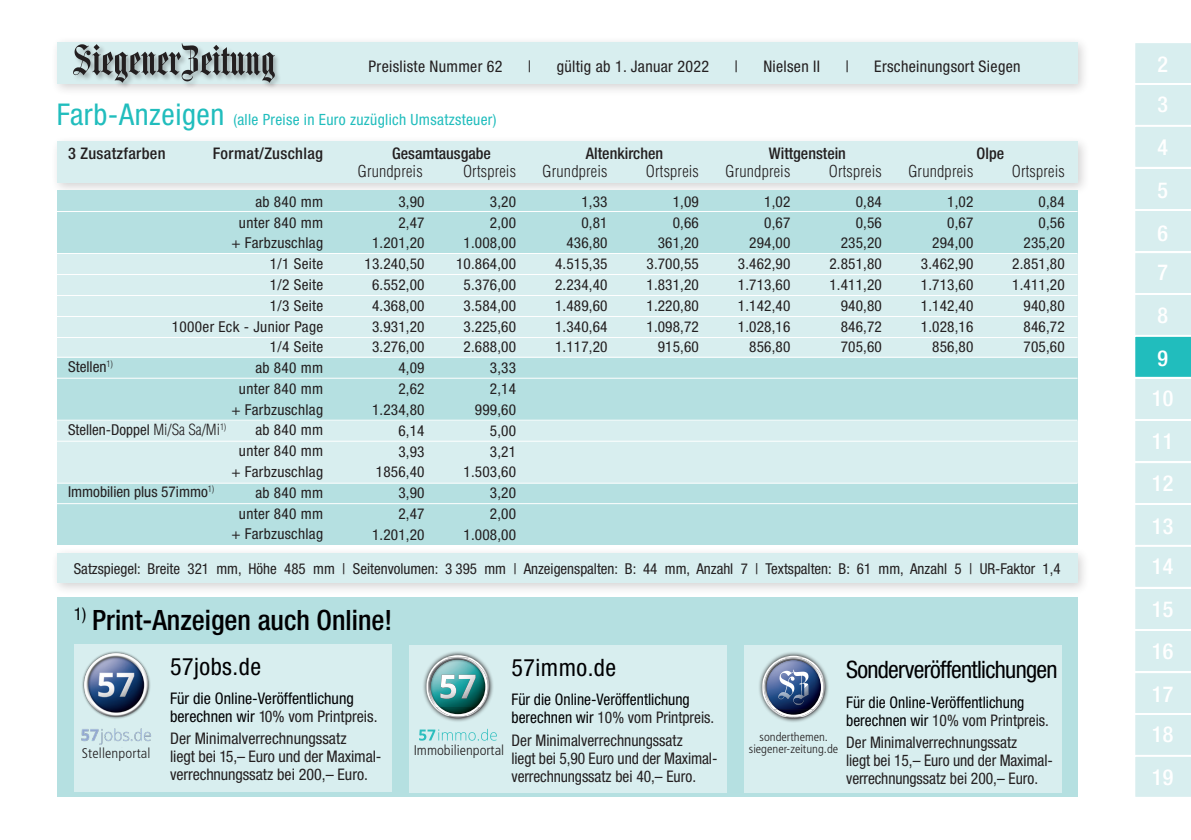
<style>
.page{position:relative;width:1191px;height:840px;background:#fff}
.page>*{position:absolute;margin:0;border:0;box-sizing:border-box;transform-origin:0 0}
.t1{font:500 condensed 28px "Helvetica Neue LTCE";color:#000002}
.t2{font:condensed 24px "Helvetica Neue LT";letter-spacing:-.03em;color:#000002}
.t3{font:condensed 24px "Helvetica Neue LT";letter-spacing:.02em;color:#000002}
.t4{font:500 condensed 22px/42.6px "Helvetica Neue LTCE";letter-spacing:.02em;color:#fff;text-align:justify}
.t5{font:condensed 16px/18px "Helvetica Neue LT";color:#231f20}
.t6{font:condensed 16px/18px "Helvetica Neue LT";color:#000002}
.t7{font:300 condensed 16px "Helvetica LT";letter-spacing:.01em;color:#231f20}
.t8{font:condensed 16px "Helvetica Neue LT";letter-spacing:.02em;color:#231f20}
.t9{font:500 condensed 16px "Helvetica Neue LTCE";color:#231f20}
.t10{font:500 condensed 16px "Helvetica Neue LTCE";letter-spacing:.02em;color:#231f20}
.t11{font:condensed 15.6px "Helvetica Neue LT";letter-spacing:.02em;color:#21bdbd}
.t12{font:condensed 15px/20.8px "Helvetica Neue LT";letter-spacing:.01em;color:#231f20;text-align:right}
.t13{font:300 condensed 14px "Frutiger LT";color:#231f20;scale:1.05 1}
.t14{font:12.8px "Open Sans";color:#231f20}
.t15{font:300 condensed 12px/12px "Frutiger LT";color:#231f20;text-align:center;scale:1.05 1}
.s1{font-size:30px}
.s2{font-family:"Helvetica LT";font-weight:300}
.s3{color:#231f20}
</style>
<div class="page">
<div style="left:57px;top:597px;width:1020px;height:199px;background:#b5e0e1"></div>
<div style="left:74px;top:643px;width:317px;height:148px;background:#d8eeef"></div>
<div style="left:409px;top:645px;width:318px;height:147px;background:#d8eeef"></div>
<div style="left:744px;top:645px;width:317px;height:147px;background:#d8eeef"></div>
<div style="left:50px;top:36px;width:1040px;height:60px;background:#231f20;opacity:.2"></div>
<div style="left:57px;top:43px;width:1020px;height:41px;background:#d8eeef"></div>
<div style="left:73px;top:43px;width:208px;height:47px;background:#231f20;opacity:.35"></div>
<img style="left:74px;top:44px;width:200px;height:39px">
<div style="left:50px;top:546px;width:1040px;height:49px;background:#231f20;opacity:.2"></div>
<div style="left:57px;top:553px;width:1020px;height:30px;background:#d8eeef"></div>
<svg style="left:1135px;top:43px;width:56px;height:754px;background:#d0eced"></svg>
<svg style="left:423px;top:651px;width:70px;height:71px"></svg>
<img style="left:446px;top:654px;width:23px;height:3px">
<svg style="left:488px;top:675px;width:1px;height:22px"></svg>
<img style="left:446px;top:715px;width:23px;height:3px">
<img style="left:427px;top:657px;width:61px;height:58px">
<img style="left:436px;top:706px;width:44px;height:9px">
<img style="left:428px;top:657px;width:60px;height:49px">
<svg style="left:759px;top:652px;width:70px;height:70px"></svg>
<img style="left:762px;top:655px;width:43px;height:2px">
<svg style="left:782px;top:716px;width:23px;height:2px"></svg>
<img style="left:823px;top:676px;width:2px;height:21px">
<img style="left:762px;top:657px;width:61px;height:59px">
<img style="left:773px;top:709px;width:40px;height:7px">
<img style="left:764px;top:657px;width:59px;height:52px">
<svg style="left:778px;top:669px;width:30px;height:35px"></svg>
<img style="left:81px;top:651px;width:70px;height:94px">
<svg style="left:419px;top:728px;width:78px;height:12px"></svg>
<div style="left:50px;top:135px;width:1040px;height:60px;background:#231f20;opacity:.2"></div>
<div style="left:57px;top:142px;width:1020px;height:41px;background:#d8eeef"></div>
<div style="left:57px;top:420px;width:1020px;height:63px;background:#d8eeef"></div>
<div style="left:57px;top:483px;width:1020px;height:62px;background:#b5e0e1"></div>
<div style="left:57px;top:190px;width:1020px;height:63px;background:#b5e0e1"></div>
<div style="left:57px;top:357px;width:1020px;height:63px;background:#b5e0e1"></div>
<div style="left:57px;top:253px;width:1020px;height:104px;background:#d8eeef"></div>
<hr style="left:57px;top:211px;width:1020px;height:1px;background:#fff">
<hr style="left:57px;top:253px;width:1020px;height:1px;background:#fff">
<hr style="left:57px;top:274px;width:1020px;height:1px;background:#fff">
<hr style="left:57px;top:295px;width:1020px;height:1px;background:#fff">
<hr style="left:57px;top:316px;width:1020px;height:1px;background:#fff">
<hr style="left:57px;top:337px;width:1020px;height:1px;background:#fff">
<hr style="left:57px;top:356px;width:1020px;height:1px;background:#fff">
<hr style="left:57px;top:377px;width:1020px;height:1px;background:#fff">
<hr style="left:57px;top:419px;width:1020px;height:1px;background:#fff">
<hr style="left:57px;top:440px;width:1020px;height:1px;background:#fff">
<hr style="left:57px;top:482px;width:1020px;height:1px;background:#fff">
<hr style="left:57px;top:503px;width:1020px;height:1px;background:#fff">
<p class="t8" style="left:369px;top:57px;width:135px">Preisliste Nummer 62</p>
<p class="t5" style="left:528px;top:57px;width:5px">|</p>
<p class="t8" style="left:557px;top:57px;width:154px">gültig ab 1. Januar 2022</p>
<p class="t5" style="left:734px;top:57px;width:5px">|</p>
<p class="t8" style="left:763px;top:57px;width:58px">Nielsen II</p>
<p class="t5" style="left:845px;top:57px;width:5px">|</p>
<p class="t8" style="left:874px;top:57px;width:148px">Erscheinungsort Siegen</p>
<p class="t11" style="left:57px;top:110px;width:441px"><span class="s1">Farb-Anzeigen</span> (alle Preise in Euro zuzüglich Umsatzsteuer)</p>
<p class="t10" style="left:68px;top:143px;width:99px">3 Zusatzfarben</p>
<p class="t10" style="left:213px;top:143px;width:112px">Format/Zuschlag</p>
<p class="t9" style="left:392px;top:143px;width:100px">Gesamtausgabe</p>
<p class="t9" style="left:586px;top:143px;width:79px">Altenkirchen</p>
<p class="t9" style="left:769px;top:143px;width:79px">Wittgenstein</p>
<p class="t9" style="left:976px;top:143px;width:29px">Olpe</p>
<p class="t7" style="left:358px;top:161px;width:66px">Grundpreis</p>
<p class="t12" style="left:365px;top:191px;width:61px">3,90<br>2,47<br>1.201,20<br>13.240,50<br>6.552,00<br>4.368,00<br>3.931,20<br>3.276,00<br>4,09<br>2,62<br>1.234,80<br>6,14<br>3,93<br>1856,40<br>3,90<br>2,47<br>1.201,20</p>
<p class="t7" style="left:463px;top:161px;width:54px">Ortspreis</p>
<p class="t12" style="left:456px;top:191px;width:61px">3,20<br>2,00<br>1.008,00<br>10.864,00<br>5.376,00<br>3.584,00<br>3.225,60<br>2.688,00<br>3,33<br>2,14<br>999,60<br>5,00<br>3,21<br>1.503,60<br>3,20<br>2,00<br>1.008,00</p>
<p class="t7" style="left:542px;top:161px;width:66px">Grundpreis</p>
<p class="t12" style="left:555px;top:191px;width:54px">1,33<br>0,81<br>436,80<br>4.515,35<br>2.234,40<br>1.489,60<br>1.340,64<br>1.117,20</p>
<p class="t7" style="left:646px;top:161px;width:54px">Ortspreis</p>
<p class="t12" style="left:646px;top:191px;width:54px">1,09<br>0,66<br>361,20<br>3.700,55<br>1.831,20<br>1.220,80<br>1.098,72<br>915,60</p>
<p class="t7" style="left:725px;top:161px;width:66px">Grundpreis</p>
<p class="t12" style="left:738px;top:191px;width:54px">1,02<br>0,67<br>294,00<br>3.462,90<br>1.713,60<br>1.142,40<br>1.028,16<br>856,80</p>
<p class="t7" style="left:829px;top:161px;width:54px">Ortspreis</p>
<p class="t12" style="left:829px;top:191px;width:54px">0,84<br>0,56<br>235,20<br>2.851,80<br>1.411,20<br>940,80<br>846,72<br>705,60</p>
<p class="t7" style="left:908px;top:161px;width:66px">Grundpreis</p>
<p class="t12" style="left:921px;top:191px;width:54px">1,02<br>0,67<br>294,00<br>3.462,90<br>1.713,60<br>1.142,40<br>1.028,16<br>856,80</p>
<p class="t12" style="left:172px;top:191px;width:153px">ab 840 mm<br>unter 840 mm<br>+ Farbzuschlag<br>1/1 Seite<br>1/2 Seite<br>1/3 Seite<br>1000er Eck - Junior Page<br>1/4 Seite<br>ab 840 mm<br>unter 840 mm<br>+ Farbzuschlag<br>ab 840 mm<br>unter 840 mm<br>+ Farbzuschlag<br>ab 840 mm<br>unter 840 mm<br>+ Farbzuschlag</p>
<p class="t12" style="left:68px;top:356px;width:46px">Stellen<sup>1)</sup></p>
<p class="t12" style="left:68px;top:418px;width:160px">Stellen-Doppel <span class="s2">Mi/Sa Sa/Mi</span><sup>1)</sup></p>
<p class="t12" style="left:68px;top:481px;width:148px">Immobilien plus 57immo<sup>1)</sup></p>
<p class="t7" style="left:1011px;top:161px;width:54px">Ortspreis</p>
<p class="t12" style="left:1012px;top:191px;width:54px">0,84<br>0,56<br>235,20<br>2.851,80<br>1.411,20<br>940,80<br>846,72<br>705,60</p>
<p class="t12" style="left:74px;top:557px;width:988px">Satzspiegel: Breite 321 mm, Höhe 485 mm | Seitenvolumen: 3 395 mm | Anzeigenspalten: B: 44 mm, Anzahl 7 | Textspalten: B: 61 mm, Anzahl 5 | UR-Faktor 1,4</p>
<h1 class="t1" style="left:74px;top:603px;width:320px"><sup>1)</sup> Print-Anzeigen auch Online!</h1>
<h2 class="t3" style="left:170px;top:651px;width:92px">57jobs.de</h2>
<p class="t6" style="left:170px;top:688px;width:209px">Für die Online-Veröffentlichung berechnen wir <span class="s3">10% vom Printpreis.</span></p>
<p class="t5" style="left:170px;top:729px;width:213px">Der Minimalverrechnungssatz<br>liegt bei 15,– Euro und der Maximal&shy;verrechnungssatz bei 200,– Euro.</p>
<h2 class="t3" style="left:511px;top:653px;width:106px">57immo.de</h2>
<p class="t6" style="left:511px;top:690px;width:204px">Für die Online-Veröffentlichung berechnen wir <span class="s3">10% vom Printpreis.</span></p>
<p class="t5" style="left:511px;top:730px;width:207px">Der Minimalverrechnungssatz<br>liegt bei 5,90 Euro und der Maximal&shy;verrechnungssatz bei 40,– Euro.</p>
<p class="t13" style="left:414px;top:742px;width:93px">Immobilienportal<sub>t</sub></p>
<p class="t13" style="left:82px;top:744px;width:67px">Stellenportal</p>
<p class="t14" style="left:406px;top:743px;width:100px">Immobilienmark</p>
<p class="t15" style="left:749px;top:730px;width:87px">sonderthemen. siegener-zeitung.de</p>
<h2 class="t2" style="left:846px;top:655px;width:213px">Sonderveröffentlichungen</h2>
<p class="t6" style="left:846px;top:692px;width:204px">Für die Online-Veröffentlichung berechnen wir <span class="s3">10% vom Printpreis.</span></p>
<p class="t5" style="left:846px;top:732px;width:208px">Der Minimalverrechnungssatz<br>liegt bei 15,– Euro und der Maximal&shy;verrechnungssatz bei 200,– Euro.</p>
<h3 class="t4" style="left:1157px;top:44px;width:12px;line-height:39.8px">2<br>3</h3>
<h3 class="t4" style="left:1157px;top:126px;width:12px">4<br>5<br>6</h3>
<h3 class="t4" style="left:1157px;top:251px;width:12px">7<br>8<br>9</h3>
<h3 class="t4" style="left:1151px;top:376px;width:23px">10<br>11<br>12<br>13</h3>
<h3 class="t4" style="left:1151px;top:544px;width:23px">14<br>15<br>16<br>17</h3>
<h3 class="t4" style="left:1151px;top:712px;width:23px">18<br>19</h3>
</div>
